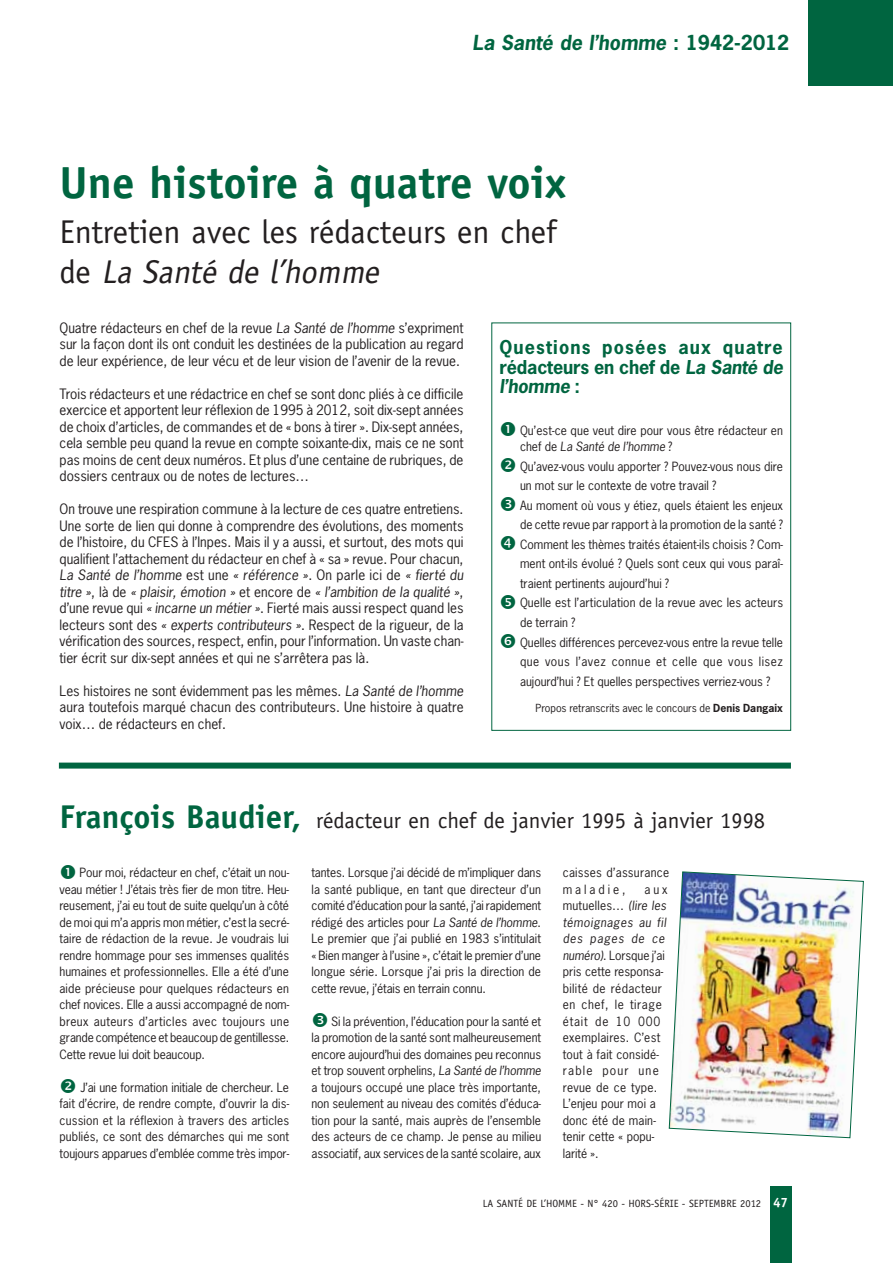
<style>
.page{position:relative;width:893px;height:1263px;background:#fff}
.page>*{position:absolute;margin:0;border:0;box-sizing:border-box;transform-origin:0 0}
.t1{font:700 45px "Officina Sans";color:#006540}
.t2{font:33px/39.6px "Officina Sans";color:#231f20}
.t3{font:22.5px "Officina Sans";color:#231f20}
.t4{font:italic 700 19.5px "News Gothic";color:#006540}
.t5{font:700 18px/19.5px "News Gothic";letter-spacing:.065em;color:#006540;text-align:justify}
.t6{font:13.5px/16.5px "News Gothic";color:#231f20;text-align:justify}
.t7{font:12px/16.5px "News Gothic";color:#231f20;text-align:justify}
.t8{font:12px/16.5px "News Gothic";letter-spacing:.02em;color:#231f20}
.t9{font:10.5px "Officina Sans";color:#231f20}
.t10{font:10.5px "News Gothic";color:#231f20}
.s1{font-style:normal}
.s2{font-style:italic}
.s3{color:#006540}
.s4{font-weight:700}
.s5{font-weight:700;font-size:33px;color:#006540}
.s6{font-weight:700;font-size:13.5px;color:#fff}
</style>
<div class="page">
<div style="left:770px;top:1186px;width:21px;height:77px;background:#006540"></div>
<div style="left:808px;top:0;width:85px;height:85px;background:#006540"></div>
<div style="left:59px;top:762px;width:732px;height:6px;background:#006540"></div>
<img style="left:669px;top:871px;width:195px;height:267px">
<h3 class="t4" style="left:472px;top:35px;width:318px">La Santé de l’homme <span class="s1">: 1942-2012</span></h3>
<h1 class="t1" style="left:60px;top:165px;width:508px">Une histoire à quatre voix</h1>
<h2 class="t2" style="left:60px;top:215px;width:499px">Entretien avec les rédacteurs en chef de <span class="s2">La Santé de l’homme</span></h2>
<p class="t6" style="left:60px;top:320px;width:405px">Quatre rédacteurs en chef de la revue <span class="s2">La Santé de l’homme</span> s’expriment sur la façon dont ils ont conduit les destinées de la publication au regard de leur expérience, de leur vécu et de leur vision de l’avenir de la revue.</p>
<p class="t6" style="left:60px;top:386px;width:405px">Trois rédacteurs et une rédactrice en chef se sont donc pliés à ce difficile exercice et apportent leur réflexion de 1995 à 2012, soit dix-sept années de choix d’articles, de commandes et de « bons à tirer ». Dix-sept années, cela semble peu quand la revue en compte soixante-dix, mais ce ne sont pas moins de cent deux numéros. Et plus d’une centaine de rubriques, de dossiers centraux ou de notes de lectures…</p>
<p class="t6" style="left:60px;top:502px;width:405px">On trouve une respiration commune à la lecture de ces quatre entretiens.<br>Une sorte de lien qui donne à comprendre des évolutions, des moments de l’histoire, du CFES à l’Inpes. Mais il y a aussi, et surtout, des mots qui qualifient l’attachement du rédacteur en chef à « sa » revue. Pour chacun, <span class="s2">La Santé de l’homme</span> est une <span class="s2">« référence »</span>. On parle ici de <span class="s2">« fierté du titre »</span>, là de <span class="s2">« plaisir, émotion »</span> et encore de <span class="s2">« l’ambition de la qualité »</span>, d’une revue qui <span class="s2">« incarne un métier »</span>. Fierté mais aussi respect quand les lecteurs sont des <span class="s2">« experts contributeurs »</span>. Respect de la rigueur, de la vérification des sources, respect, enfin, pour l’information. Un vaste chan&shy;tier écrit sur dix-sept années et qui ne s’arrêtera pas là.</p>
<p class="t6" style="left:60px;top:683px;width:406px">Les histoires ne sont évidemment pas les mêmes. <span class="s2">La Santé de l’homme </span>aura toutefois marqué chacun des contributeurs. Une histoire à quatre voix… de rédacteurs en chef.</p>
<h3 class="t5" style="left:499px;top:339px;width:285px">Questions posées aux quatre rédacteurs en chef de <span class="s2">La Santé de l’homme</span> :</h3>
<p class="t7" style="left:520px;top:423px;width:265px;text-indent:-20px"><span class="s3">■</span> Qu’est-ce que veut dire pour vous être rédacteur en chef de <span class="s2">La Santé de l’homme</span> ?</p>
<p class="t7" style="left:520px;top:458px;width:265px;line-height:19.5px;text-align:left;text-indent:-20px"><span class="s3">□</span> Qu’avez-vous voulu apporter ? Pouvez-vous nous dire un mot sur le contexte de votre travail ?<br>Au moment où vous y étiez, quels étaient les enjeux de cette revue par rapport à la promotion de la santé ?</p>
<p class="t7" style="left:520px;top:536px;width:265px;line-height:19.5px;text-align:left;text-indent:-20px"><span class="s3">❑</span> Comment les thèmes traités étaient-ils choisis ? Com&shy;ment ont-ils évolué ? Quels sont ceux qui vous paraî&shy;traient pertinents aujourd’hui ?<br>Quelle est l’articulation de la revue avec les acteurs de terrain ?</p>
<p class="t7" style="left:520px;top:633px;width:265px;line-height:19.5px;text-indent:-20px"><span class="s3">▲</span> Quelles différences percevez-vous entre la revue telle que vous l’avez connue et celle que vous lisez aujourd’hui ? Et quelles perspectives verriez-vous ?</p>
<p class="t10" style="left:536px;top:704px;width:249px">Propos retranscrits avec le concours de <span class="s4">Denis Dangaix</span></p>
<h3 class="t3" style="left:60px;top:812px;width:707px"><span class="s5">François Baudier,</span> rédacteur en chef de janvier 1995 à janvier 1998</h3>
<p class="t7" style="left:60px;top:865px;width:231px"><span class="s3">■</span> Pour moi, rédacteur en chef, c’était un nou&shy;veau métier ! J’étais très fier de mon titre. Heu&shy;reusement, j’ai eu tout de suite quelqu’un à côté de moi qui m’a appris mon métier, c’est la secré&shy;taire de rédaction de la revue. Je voudrais lui rendre hommage pour ses immenses qualités humaines et professionnelles. Elle a été d’une aide précieuse pour quelques rédacteurs en chef novices. Elle a aussi accompagné de nom&shy;breux auteurs d’articles avec toujours une grande compétence et beaucoup de gentillesse.<br>Cette revue lui doit beaucoup.</p>
<p class="t7" style="left:60px;top:1080px;width:231px"><span class="s3">□</span> J’ai une formation initiale de chercheur. Le fait d’écrire, de rendre compte, d’ouvrir la dis&shy;cussion et la réflexion à travers des articles publiés, ce sont des démarches qui me sont toujours apparues d’emblée comme très impor-</p>
<p class="t7" style="left:311px;top:865px;width:231px">tantes. Lorsque j’ai décidé de m’impliquer dans la santé publique, en tant que directeur d’un comité d’éducation pour la santé, j’ai rapidement rédigé des articles pour <span class="s2">La Santé de l’homme</span>.<br>Le premier que j’ai publié en 1983 s’intitulait « Bien manger à l’usine », c’était le premier d’une longue série. Lorsque j’ai pris la direction de cette revue, j’étais en terrain connu.</p>
<p class="t7" style="left:311px;top:1014px;width:231px;text-indent:20px">Si la prévention, l’éducation pour la santé et la promotion de la santé sont malheureusement encore aujourd’hui des domaines peu reconnus et trop souvent orphelins, <span class="s2">La Santé de l’homme </span>a toujours occupé une place très importante, non seulement au niveau des comités d’éduca&shy;tion pour la santé, mais auprès de l’ensemble des acteurs de ce champ. Je pense au milieu associatif, aux services de la santé scolaire, aux</p>
<p class="t8" style="left:563px;top:865px;width:108px">caisses d’assurance maladie,</p>
<p class="t7" style="left:563px;top:882px;width:106px;text-align:left;text-indent:82px">aux mutuelles… <span class="s2">(lire les témoignages au fil des pages de ce numéro)</span>. Lorsque j’ai pris cette responsa&shy;bilité de rédacteur en chef, le tirage était de 10 000 exemplaires. C’est tout à fait considé&shy;rable pour une revue de ce type.<br>L’enjeu pour moi a donc été de main&shy;tenir cette « popu&shy;larité ».</p>
<p class="t9" style="left:483px;top:1200px;width:307px">LA SANTÉ DE L’HOMME - N° 420 - HORS-SÉRIE - SEPTEMBRE 2012 <span class="s6">47</span></p>
</div>
